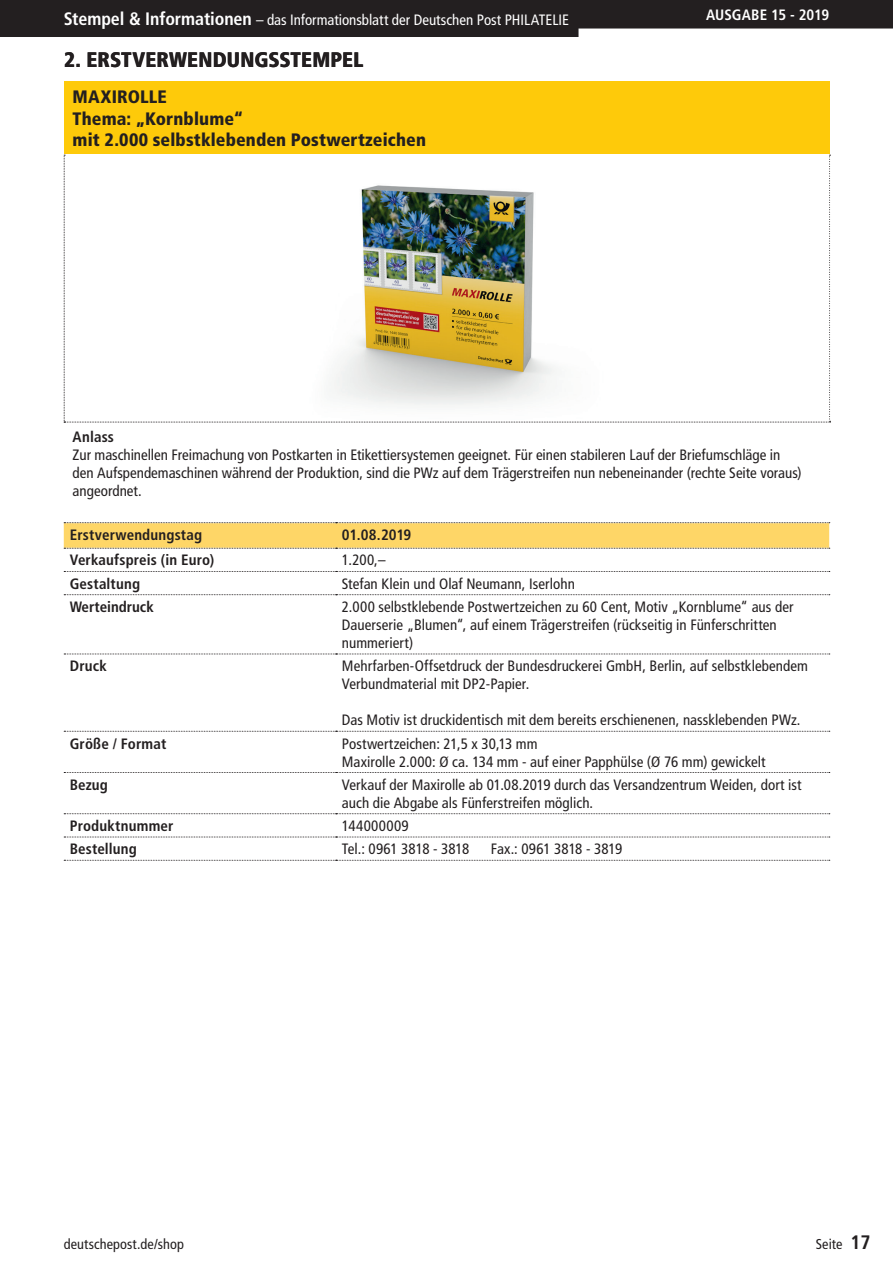
<style>
.page{position:relative;width:893px;height:1263px;background:#fff}
.page>*{position:absolute;margin:0;border:0;box-sizing:border-box;transform-origin:0 0}
.t1{font:900 condensed 21px "Frutiger LT Std";letter-spacing:.01em;color:#231f20}
.t2{font:900 condensed 18px/21.6px "Frutiger LT Std";letter-spacing:.005em;color:#231f20}
.t3{font:condensed 15px/18px "Frutiger LT Std";letter-spacing:.005em;color:#231f20}
.t4{font:700 condensed 15px "Frutiger LT Std";letter-spacing:.01em;color:#231f20}
.t5{font:condensed 15px "Frutiger LT Std";color:#fff}
.t6{font:700 condensed 15px "Frutiger LT Std";color:#fff}
.t7{font:condensed 15px "Frutiger LT Std";letter-spacing:.025em;color:#231f20}
.t8{font:condensed 14.25px "Frutiger LT Std";letter-spacing:.005em;color:#231f20}
.s1{font-weight:700;font-size:18px}
.s2{font-weight:700;font-size:19.5px}
</style>
<div class="page">
<svg style="left:0;top:0;width:893px;height:37px;background:#343131"></svg>
<div style="left:64px;top:81px;width:766px;height:74px;background:#feca0a"></div>
<svg style="left:64px;top:155px;width:767px;height:268px"></svg>
<svg style="left:64px;top:522px;width:766px;height:27px;background:#f6d26d"></svg>
<svg style="left:64px;top:571px;width:766px;height:1px"></svg>
<svg style="left:64px;top:594px;width:766px;height:1px"></svg>
<svg style="left:64px;top:654px;width:766px;height:1px"></svg>
<svg style="left:64px;top:731px;width:766px;height:1px"></svg>
<svg style="left:64px;top:772px;width:766px;height:1px"></svg>
<svg style="left:64px;top:813px;width:766px;height:1px"></svg>
<svg style="left:64px;top:837px;width:766px;height:1px"></svg>
<svg style="left:64px;top:860px;width:766px;height:1px"></svg>
<img style="left:268px;top:162px;width:363px;height:257px">
<p class="t5" style="left:64px;top:11px;width:507px"><span class="s1">Stempel &amp; Informationen</span> – das Informationsblatt der Deutschen Post PHILATELIE</p>
<p class="t6" style="left:706px;top:5px;width:125px">AUSGABE 15 - 2019</p>
<h1 class="t1" style="left:64px;top:47px;width:301px">2. ERSTVERWENDUNGSSTEMPEL</h1>
<p class="t2" style="left:73px;top:86px;width:355px">MAXIROLLE<br>Thema: „Kornblume“<br>mit 2.000 selbstklebenden Postwertzeichen</p>
<p class="t4" style="left:73px;top:428px;width:43px">Anlass</p>
<p class="t3" style="left:73px;top:446px;width:730px">Zur maschinellen Freimachung von Postkarten in Etikettiersystemen geeignet. Für einen stabileren Lauf der Briefumschläge in den Aufspendemaschinen während der Produktion, sind die PWz auf dem Trägerstreifen nun nebeneinander (rechte Seite voraus) angeordnet.</p>
<p class="t4" style="left:70px;top:526px;width:134px">Erstverwendungstag</p>
<p class="t4" style="left:342px;top:526px;width:71px">01.08.2019</p>
<p class="t4" style="left:70px;top:551px;width:146px">Verkaufspreis (in Euro)</p>
<p class="t3" style="left:342px;top:551px;width:45px">1.200,–</p>
<p class="t4" style="left:70px;top:575px;width:72px">Gestaltung</p>
<p class="t3" style="left:342px;top:575px;width:234px">Stefan Klein und Olaf Neumann, Iserlohn</p>
<p class="t4" style="left:70px;top:598px;width:86px">Werteindruck</p>
<p class="t3" style="left:342px;top:598px;width:453px">2.000 selbstklebende Postwertzeichen zu 60 Cent, Motiv „Kornblume“ aus der<br>Dauerserie „Blumen“, auf einem Trägerstreifen (rückseitig in Fünferschritten nummeriert)</p>
<p class="t4" style="left:70px;top:657px;width:39px">Druck</p>
<p class="t3" style="left:342px;top:657px;width:468px">Mehrfarben-Offsetdruck der Bundesdruckerei GmbH, Berlin, auf selbstklebendem<br>Verbundmaterial mit DP2-Papier.</p>
<p class="t3" style="left:342px;top:711px;width:460px">Das Motiv ist druckidentisch mit dem bereits erschienenen, nassklebenden PWz.</p>
<p class="t4" style="left:70px;top:734px;width:98px">Größe / Format</p>
<p class="t3" style="left:342px;top:734px;width:425px">Postwertzeichen: 21,5 x 30,13 mm<br>Maxirolle 2.000: Ø ca. 134 mm - auf einer Papphülse (Ø 76 mm) gewickelt</p>
<p class="t4" style="left:70px;top:776px;width:40px">Bezug</p>
<p class="t3" style="left:342px;top:776px;width:461px">Verkauf der Maxirolle ab 01.08.2019 durch das Versandzentrum Weiden, dort ist auch die Abgabe als Fünferstreifen möglich.</p>
<p class="t4" style="left:70px;top:817px;width:105px">Produktnummer</p>
<p class="t7" style="left:342px;top:817px;width:68px">144000009</p>
<p class="t4" style="left:70px;top:840px;width:69px">Bestellung</p>
<p class="t3" style="left:342px;top:840px;width:129px">Tel.: 0961 3818 - 3818</p>
<p class="t3" style="left:491px;top:840px;width:133px">Fax.: 0961 3818 - 3819</p>
<p class="t8" style="left:64px;top:1235px;width:122px">deutschepost.de/shop</p>
<p class="t8" style="left:816px;top:1235px;width:56px">Seite <span class="s2">17</span></p>
</div>
